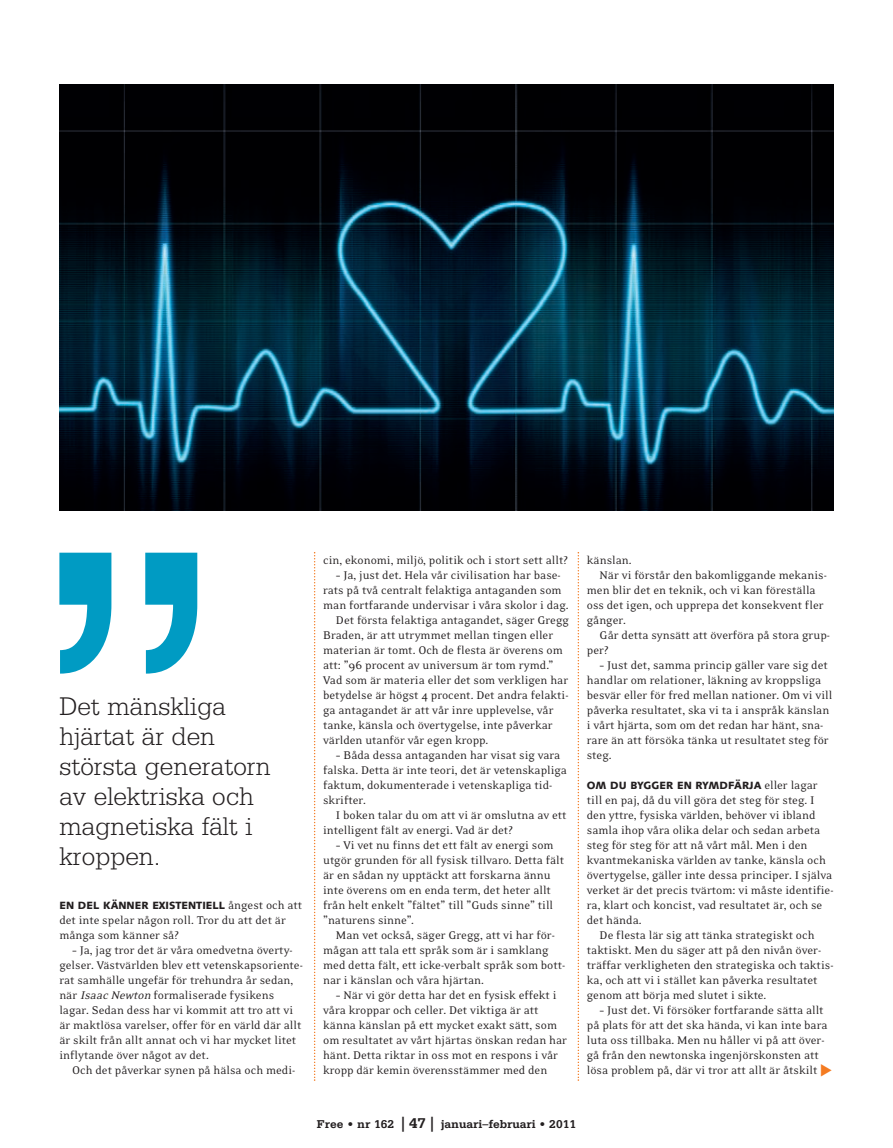
<style>
.page{position:relative;width:893px;height:1148px;background:#fff}
.page>*{position:absolute;margin:0;border:0;box-sizing:border-box;transform-origin:0 0}
.t1{font:300 27px/30px "Serifa";color:#231f20}
.t2{font:12.75px/15px "Eidetic Neo";color:#231f20}
.t3{font:700 12px "Serifa";color:#231f20}
.t4{font:900 10.5px "Syntax";color:#231f20}
.s1{font-family:"Eidetic Neo";font-weight:400;font-size:12.75px}
.s2{font-style:italic}
.s3{font-size:15px}
</style>
<div class="page">
<svg style="left:314px;top:552px;width:1px;height:529px"></svg>
<svg style="left:577px;top:552px;width:2px;height:529px"></svg>
<img style="left:59px;top:85px;width:774px;height:425px">
<svg style="left:59px;top:553px;width:138px;height:120px"></svg>
<p class="t1" style="left:59px;top:693px;width:213px">Det mänskliga hjärtat är den största generatorn av elektriska och magnetiska fält i kroppen.</p>
<p class="t4" style="left:59px;top:901px;width:244px">EN DEL KÄNNER EXISTENTIELL <span class="s1">ångest och att</span></p>
<p class="t2" style="left:59px;top:912px;width:228px">det inte spelar någon roll. Tror du att det är många som känner så?</p>
<p class="t2" style="left:72px;top:942px;width:222px">– Ja, jag tror det är våra omedvetna överty-</p>
<p class="t2" style="left:59px;top:957px;width:245px">gelser. Västvärlden blev ett vetenskapsoriente-</p>
<p class="t2" style="left:59px;top:972px;width:235px">rat samhälle ungefär för trehundra år sedan,</p>
<p class="t2" style="left:59px;top:987px;width:216px">när <span class="s2">Isaac Newton</span>formaliserade fysikens</p>
<p class="t2" style="left:59px;top:1002px;width:235px">lagar. Sedan dess har vi kommit att tro att vi</p>
<p class="t2" style="left:59px;top:1017px;width:244px">är maktlösa varelser, offer för en värld där allt</p>
<p class="t2" style="left:59px;top:1032px;width:238px">är skilt från allt annat och vi har mycket litet</p>
<p class="t2" style="left:59px;top:1047px;width:151px">inflytande över något av det.</p>
<p class="t2" style="left:72px;top:1062px;width:225px">Och det påverkar synen på hälsa och medi-</p>
<p class="t2" style="left:323px;top:552px;width:246px">cin, ekonomi, miljö, politik och i stort sett allt?</p>
<p class="t2" style="left:336px;top:567px;width:226px">– Ja, just det. Hela vår civilisation har base-</p>
<p class="t2" style="left:323px;top:582px;width:240px">rats på två centralt felaktiga antaganden som</p>
<p class="t2" style="left:323px;top:597px;width:247px">man fortfarande undervisar i våra skolor i dag.</p>
<p class="t2" style="left:336px;top:612px;width:234px">Det första felaktiga antagandet, säger Gregg</p>
<p class="t2" style="left:323px;top:627px;width:232px">Braden, är att utrymmet mellan tingen eller</p>
<p class="t2" style="left:323px;top:642px;width:241px">materian är tomt. Och de flesta är överens om</p>
<p class="t2" style="left:323px;top:657px;width:232px">att: ”96 procent av universum är tom rymd.”</p>
<p class="t2" style="left:323px;top:672px;width:247px">Vad som är materia eller det som verkligen har</p>
<p class="t2" style="left:323px;top:687px;width:247px">betydelse är högst 4 procent. Det andra felakti-</p>
<p class="t2" style="left:323px;top:702px;width:232px">ga antagandet är att vår inre upplevelse, vår</p>
<p class="t2" style="left:323px;top:717px;width:231px">tanke, känsla och övertygelse, inte påverkar</p>
<p class="t2" style="left:323px;top:732px;width:167px">världen utanför vår egen kropp.</p>
<p class="t2" style="left:336px;top:747px;width:226px">– Båda dessa antaganden har visat sig vara</p>
<p class="t2" style="left:323px;top:762px;width:245px">falska. Detta är inte teori, det är vetenskapliga</p>
<p class="t2" style="left:323px;top:777px;width:231px">faktum, dokumenterade i vetenskapliga tid-</p>
<p class="t2" style="left:323px;top:792px;width:44px">skrifter.</p>
<p class="t2" style="left:336px;top:807px;width:232px">I boken talar du om att vi är omslutna av ett</p>
<p class="t2" style="left:323px;top:822px;width:191px">intelligent fält av energi. Vad är det?</p>
<p class="t2" style="left:336px;top:837px;width:219px">– Vi vet nu finns det ett fält av energi som</p>
<p class="t2" style="left:323px;top:852px;width:242px">utgör grunden för all fysisk tillvaro. Detta fält</p>
<p class="t2" style="left:323px;top:867px;width:229px">är en sådan ny upptäckt att forskarna ännu</p>
<p class="t2" style="left:323px;top:882px;width:229px">inte överens om en enda term, det heter allt</p>
<p class="t2" style="left:323px;top:897px;width:232px">från helt enkelt ”fältet” till ”Guds sinne” till</p>
<p class="t2" style="left:323px;top:912px;width:92px">”naturens sinne”.</p>
<p class="t2" style="left:336px;top:927px;width:221px">Man vet också, säger Gregg, att vi har för-</p>
<p class="t2" style="left:323px;top:942px;width:227px">mågan att tala ett språk som är i samklang</p>
<p class="t2" style="left:323px;top:957px;width:244px">med detta fält, ett icke-verbalt språk som bott-</p>
<p class="t2" style="left:323px;top:972px;width:162px">nar i känslan och våra hjärtan.</p>
<p class="t2" style="left:323px;top:987px;width:245px;text-indent:13px">– När vi gör detta har det en fysisk effekt i våra kroppar och celler. Det viktiga är att känna känslan på ett mycket exakt sätt, som om resultatet av vårt hjärtas önskan redan har hänt. Detta riktar in oss mot en respons i vår kropp där kemin överensstämmer med den</p>
<p class="t2" style="left:587px;top:552px;width:46px">känslan.</p>
<p class="t2" style="left:599px;top:567px;width:229px">När vi förstår den bakomliggande mekanis-</p>
<p class="t2" style="left:587px;top:582px;width:230px">men blir det en teknik, och vi kan föreställa</p>
<p class="t2" style="left:587px;top:597px;width:238px">oss det igen, och upprepa det konsekvent fler</p>
<p class="t2" style="left:587px;top:612px;width:41px">gånger.</p>
<p class="t2" style="left:599px;top:627px;width:232px">Går detta synsätt att överföra på stora grup-</p>
<p class="t2" style="left:587px;top:642px;width:23px">per?</p>
<p class="t2" style="left:587px;top:657px;width:247px;text-indent:13px">– Just det, samma princip gäller vare sig det handlar om relationer, läkning av kroppsliga besvär eller för fred mellan nationer. Om vi vill påverka resultatet, ska vi ta i anspråk känslan i vårt hjärta, som om det redan har hänt, sna&shy;rare än att försöka tänka ut resultatet steg för steg.</p>
<p class="t4" style="left:587px;top:781px;width:232px">OM DU BYGGER EN RYMDFÄRJA <span class="s1">eller lagar</span></p>
<p class="t2" style="left:587px;top:792px;width:229px">till en paj, då du vill göra det steg för steg. I</p>
<p class="t2" style="left:587px;top:807px;width:230px">den yttre, fysiska världen, behöver vi ibland</p>
<p class="t2" style="left:587px;top:822px;width:235px">samla ihop våra olika delar och sedan arbeta</p>
<p class="t2" style="left:587px;top:837px;width:222px">steg för steg för att nå vårt mål. Men i den</p>
<p class="t2" style="left:587px;top:852px;width:240px">kvantmekaniska världen av tanke, känsla och</p>
<p class="t2" style="left:587px;top:867px;width:247px">övertygelse, gäller inte dessa principer. I själva</p>
<p class="t2" style="left:587px;top:882px;width:248px">verket är det precis tvärtom: vi måste identifie-</p>
<p class="t2" style="left:587px;top:897px;width:237px">ra, klart och koncist, vad resultatet är, och se</p>
<p class="t2" style="left:587px;top:912px;width:56px">det hända.</p>
<p class="t2" style="left:599px;top:927px;width:216px">De flesta lär sig att tänka strategiskt och</p>
<p class="t2" style="left:587px;top:942px;width:236px">taktiskt. Men du säger att på den nivån över-</p>
<p class="t2" style="left:587px;top:957px;width:248px">träffar verkligheten den strategiska och taktis-</p>
<p class="t2" style="left:587px;top:972px;width:232px">ka, och att vi i stället kan påverka resultatet</p>
<p class="t2" style="left:587px;top:987px;width:181px">genom att börja med slutet i sikte.</p>
<p class="t2" style="left:587px;top:1002px;width:242px;text-indent:13px">– Just det. Vi försöker fortfarande sätta allt på plats för att det ska hända, vi kan inte bara luta oss tillbaka. Men nu håller vi på att över&shy;gå från den newtonska ingenjörskonsten att lösa problem på, där vi tror att allt är åtskilt</p>
<p class="t3" style="left:317px;top:1120px;width:260px">Free • nr 162 <span class="s3">| 47 |</span> januari–februari • 2011</p>
</div>
